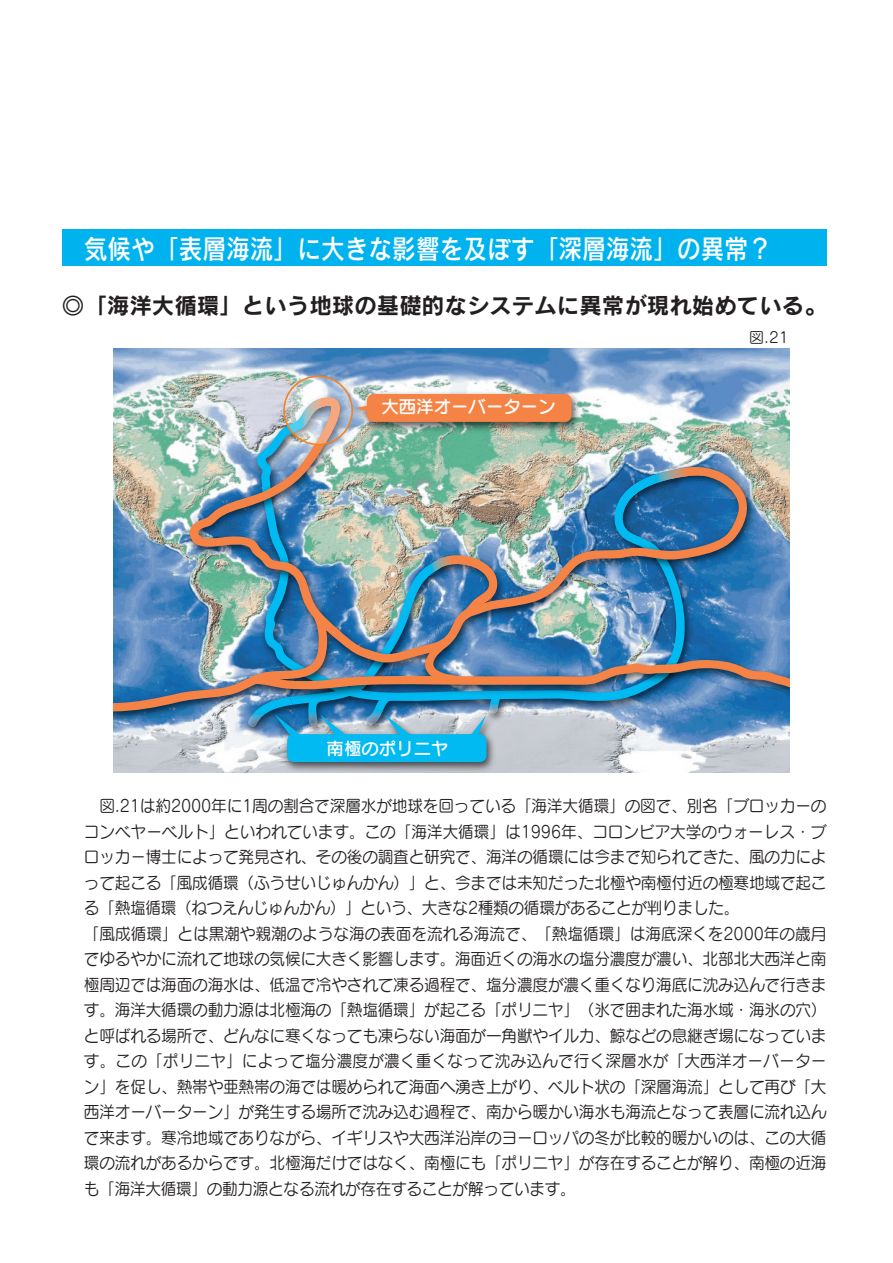
<style>
.page{position:relative;width:893px;height:1263px;background:#fff}
.page>*{position:absolute;margin:0;border:0;box-sizing:border-box;transform-origin:0 0}
.t1{font:27px "Rodin CID DB";color:#fff;scale:.88 1}
.t2{font:22.5px "Rodin CID B";color:#231f20}
.t3{font:17.4px "Seurat CID DB";color:#fff}
.t4{font:16.5px/25.5px "Seurat CID M";letter-spacing:-.015em;color:#231f20;scale:.95 1}
.t5{font:15px "Seurat CID M";color:#231f20}
</style>
<div class="page">
<img style="left:113px;top:349px;width:207px;height:423px">
<img style="left:320px;top:349px;width:470px;height:423px">
<img style="left:113px;top:391px;width:677px;height:76px">
<img style="left:189px;top:397px;width:562px;height:70px">
<img style="left:347px;top:387px;width:236px;height:48px">
<div style="left:367px;top:394px;width:205px;height:28px;background:#f58345;border-radius:6px"></div>
<svg style="left:288px;top:397px;width:83px;height:42px"></svg>
<svg style="left:284px;top:376px;width:68px;height:68px"></svg>
<div style="left:283px;top:375px;width:70px;height:70px;border:2px solid #f58220;border-radius:50%"></div>
<img style="left:266px;top:738px;width:232px;height:34px">
<div style="left:287px;top:734px;width:199px;height:28px;background:#00baf1;border-radius:6px"></div>
<img style="left:113px;top:467px;width:677px;height:271px">
<div style="left:63px;top:230px;width:764px;height:36px;background:#00b3ef"></div>
<h1 class="t1" style="left:84px;top:231px;width:783px">気候や「表層海流」に大きな影響を及ぼす「深層海流」の異常？</h1>
<h2 class="t2" style="left:62px;top:291px;width:766px">◎「海洋大循環」という地球の基礎的なシステムに異常が現れ始めている。</h2>
<p class="t3" style="left:381px;top:395px;width:176px">大西洋オーバーターン</p>
<p class="t3" style="left:327px;top:737px;width:123px">南極のポリニヤ</p>
<p class="t5" style="left:749px;top:328px;width:41px">図.21</p>
<p class="t4" style="left:84px;top:792px;width:783px">　図.21は約2000年に1周の割合で深層水が地球を回っている「海洋大循環」の図で、別名「ブロッカーのコンベヤーベルト」といわれています。この「海洋大循環」は1996年、コロンビア大学のウォーレス・ブロッカ－博士によって発見され、その後の調査と研究で、海洋の循環には今まで知られてきた、風の力によって起こる「風成循環（ふうせいじゅんかん）」と、今までは未知だった北極や南極付近の極寒地域で起こる「熱塩循環（ねつえんじゅんかん）」という、大きな2種類の循環があることが判りました。<br>「風成循環」とは黒潮や親潮のような海の表面を流れる海流で、「熱塩循環」は海底深くを2000年の歳月でゆるやかに流れて地球の気候に大きく影響します。海面近くの海水の塩分濃度が濃い、北部北大西洋と南極周辺では海面の海水は、低温で冷やされて凍る過程で、塩分濃度が濃く重くなり海底に沈み込んで行きます。海洋大循環の動力源は北極海の「熱塩循環」が起こる「ポリニヤ」（氷で囲まれた海水域・海氷の穴）と呼ばれる場所で、どんなに寒くなっても凍らない海面が一角獣やイルカ、鯨などの息継ぎ場になっています。この「ポリニヤ」によって塩分濃度が濃く重くなって沈み込んで行く深層水が「大西洋オーバーターン」を促し、熱帯や亜熱帯の海では暖められて海面へ湧き上がり、ベルト状の「深層海流」として再び「大西洋オーバーターン」が発生する場所で沈み込む過程で、南から暖かい海水も海流となって表層に流れ込んで来ます。寒冷地域でありながら、イギリスや大西洋沿岸のヨーロッパの冬が比較的暖かいのは、この大循環の流れがあるからです。北極海だけではなく、南極にも「ポリニヤ」が存在することが解り、南極の近海も「海洋大循環」の動力源となる流れが存在することが解っています。</p>
</div>
